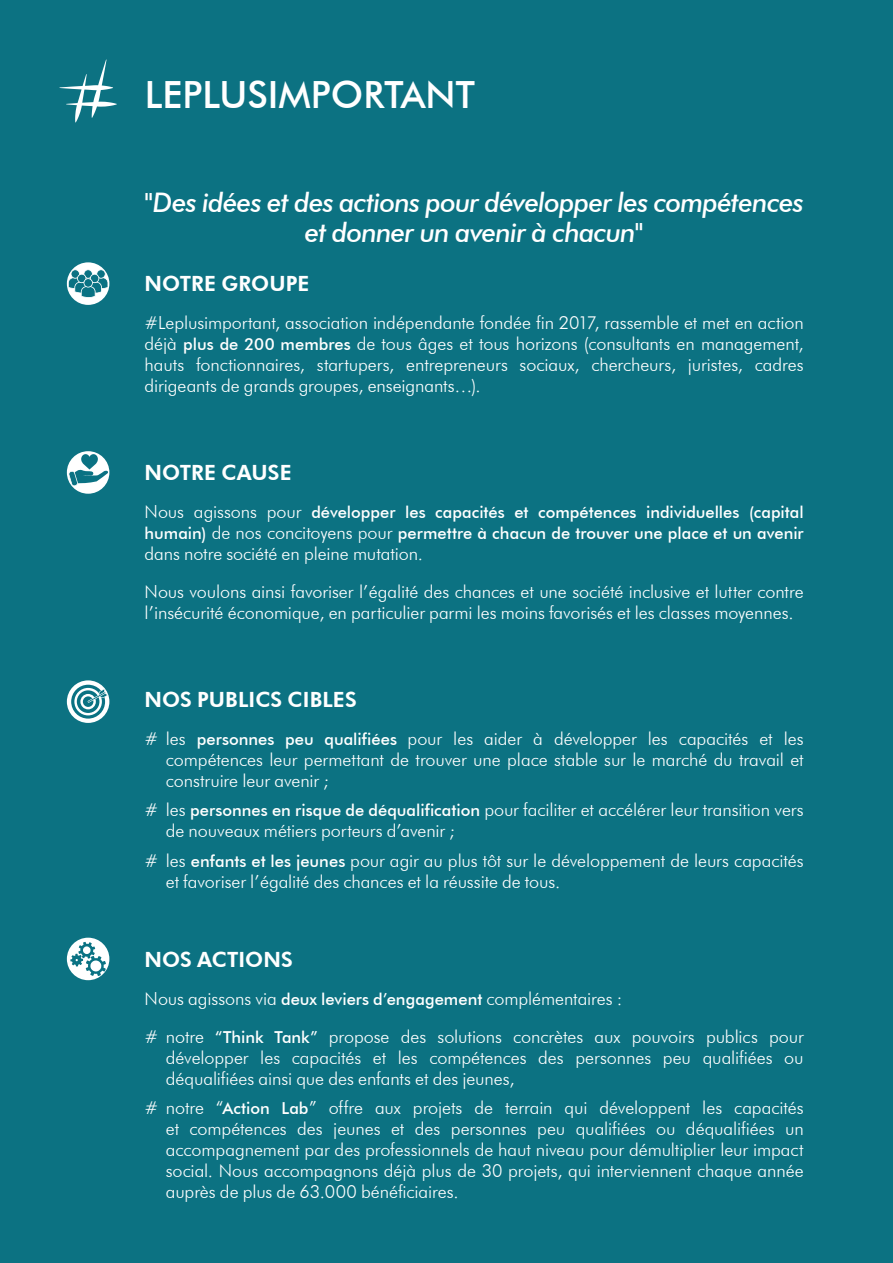
<style>
.page{position:relative;width:893px;height:1263px;background:#0c7282}
.page>*{position:absolute;margin:0;border:0;box-sizing:border-box;transform-origin:0 0}
.Chapter_heading{font:500 37.5px "Futura BT";color:#fff}
.Sub_Heading_Level_1{font:italic 500 27px/30px "Futura BT";letter-spacing:-.03em;color:#fff;text-align:center}
.Heading_Level_1{font:800 21px "Futura BT";letter-spacing:.005em;color:#fff}
.Body{font:300 18px/21px "Futura BT";letter-spacing:-.005em;color:#fff;text-align:justify}
.Body-2{font:500 16.5px/21px "Futura BT";color:#fff}
.s1{font-weight:500;font-size:16.5px}
.s2{font-weight:300;font-size:18px}
</style>
<div class="page">
<svg style="left:60px;top:60px;width:57px;height:62px"></svg>
<div style="left:67px;top:262px;width:42px;height:43px;background:#fff;border-radius:50%"></div>
<svg style="left:68px;top:269px;width:40px;height:29px"></svg>
<svg style="left:67px;top:680px;width:42px;height:43px"></svg>
<svg style="left:69px;top:682px;width:39px;height:39px"></svg>
<div style="left:67px;top:451px;width:42px;height:43px;background:#fff;border-radius:50%"></div>
<svg style="left:68px;top:454px;width:41px;height:32px"></svg>
<div style="left:67px;top:938px;width:42px;height:42px;background:#fff;border-radius:50%"></div>
<svg style="left:70px;top:942px;width:36px;height:34px"></svg>
<h2 class="Chapter_heading" style="left:145px;top:72px;width:331px">LEPLUSIMPORTANT</h2>
<p class="Sub_Heading_Level_1" style="left:145px;top:187px;width:661px">"Des idées et des actions pour développer les compétences et donner un avenir à chacun"</p>
<h3 class="Heading_Level_1" style="left:145px;top:271px;width:166px">NOTRE GROUPE</h3>
<p class="Body" style="left:145px;top:312px;width:661px">#Leplusimportant, association indépendante fondée fin 2017, rassemble et met en action déjà <span class="s1">plus de 200 membres</span> de tous âges et tous horizons (consultants en management, hauts fonctionnaires, startupers, entrepreneurs sociaux, chercheurs, juristes, cadres dirigeants de grands groupes, enseignants…).</p>
<h3 class="Heading_Level_1" style="left:145px;top:460px;width:149px">NOTRE CAUSE</h3>
<p class="Body-2" style="left:145px;top:501px;width:661px"><span class="s2">Nous agissons pour</span> développer les capacités et compétences individuelles (capital humain) <span class="s2">de nos concitoyens pour</span> permettre à chacun de trouver une place et un avenir</p>
<p class="Body" style="left:145px;top:543px;width:280px">dans notre société en pleine mutation.</p>
<p class="Body" style="left:145px;top:581px;width:661px">Nous voulons ainsi favoriser l’égalité des chances et une société inclusive et lutter contre l’insécurité économique, en particulier parmi les moins favorisés et les classes moyennes.</p>
<h3 class="Heading_Level_1" style="left:145px;top:686px;width:214px">NOS PUBLICS CIBLES</h3>
<p class="Body" style="left:166px;top:727px;width:639px;text-indent:-21px"># les <span class="s1">personnes peu qualifiées</span> pour les aider à développer les capacités et les compétences leur permettant de trouver une place stable sur le marché du travail et construire leur avenir ;</p>
<p class="Body" style="left:166px;top:799px;width:639px;text-indent:-21px"># les <span class="s1">personnes en risque de déqualification</span> pour faciliter et accélérer leur transition vers de nouveaux métiers porteurs d’avenir ;</p>
<p class="Body" style="left:166px;top:849px;width:639px;text-indent:-21px"># les <span class="s1">enfants et les jeunes</span> pour agir au plus tôt sur le développement de leurs capacités et favoriser l’égalité des chances et la réussite de tous.</p>
<h3 class="Heading_Level_1" style="left:145px;top:946px;width:150px">NOS ACTIONS</h3>
<p class="Body" style="left:145px;top:987px;width:479px">Nous agissons via <span class="s1">deux leviers d’engagement</span> complémentaires :</p>
<p class="Body" style="left:166px;top:1025px;width:639px;text-indent:-21px"># notre <span class="s1">“Think Tank”</span> propose des solutions concrètes aux pouvoirs publics pour développer les capacités et les compétences des personnes peu qualifiées ou déqualifiées ainsi que des enfants et des jeunes,</p>
<p class="Body" style="left:166px;top:1097px;width:639px;text-indent:-21px"># notre “<span class="s1">Action Lab</span>” offre aux projets de terrain qui développent les capacités et compétences des jeunes et des personnes peu qualifiées ou déqualifiées un accompagnement par des professionnels de haut niveau pour démultiplier leur impact social. Nous accompagnons déjà plus de 30 projets, qui interviennent chaque année auprès de plus de 63.000 bénéficiaires.</p>
</div>
